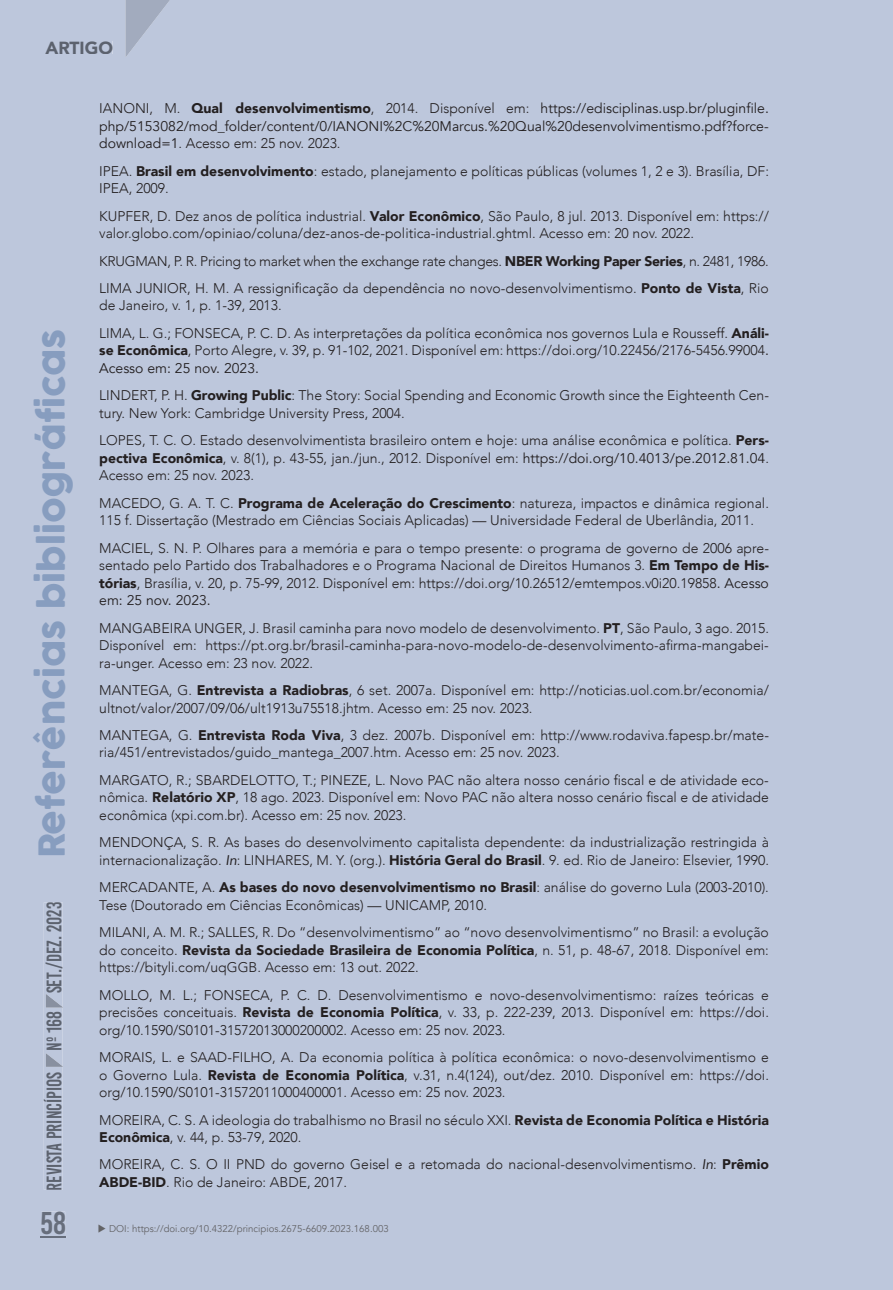
<style>
.page{position:relative;width:893px;height:1290px;background:#bdc7dc}
.page>*{position:absolute;margin:0;border:0;box-sizing:border-box;transform-origin:0 0}
.t1{font:35px "Cocogoose";color:#879dbf}
.t2{font:31.5px "Bebas Kai";color:#76787b}
.t3{font:21px "Bebas Kai";color:#636366;scale:.9 1}
.t4{font:900 17.5px "Avenir";color:#636366}
.t5{font:300 14px/17.5px "Avenir";color:#231f20}
.t6{font:14px/17.5px "Avenir";color:#231f20;text-align:justify}
.t7{font:9.8px "Avenir";color:#636366}
.s1{font-weight:300}
.s2{font-weight:900}
.s3{font-weight:400}
.s4{font-weight:400;font-style:italic}
</style>
<div class="page">
<hr style="left:41px;top:1236px;width:25px;height:2px;background:#676e7c">
<div style="left:42px;top:1212px;width:23px;height:22px;background:#bdc7dc"></div>
<svg style="left:44px;top:902px;width:19px;height:287px;background:#bbc5d9"></svg>
<svg style="left:126px;top:0;width:44px;height:57px;background:#afb9cd"></svg>
<div style="left:45px;top:41px;width:67px;height:13px;background:#bdc7dc"></div>
<p class="t4" style="left:45px;top:33px;width:69px">ARTIGO</p>
<h1 class="t1" style="left:28px;top:858px;width:531px;rotate:-90deg">Referências bibliográficas</h1>
<h3 class="t3" style="left:43px;top:1191px;width:323px;rotate:-90deg">Revista Princípios nº 168 SET./Dez. 2023</h3>
<h2 class="t2" style="left:41px;top:1206px;width:27px">58</h2>
<p class="t6" style="left:99px;top:100px;width:671px"><span class="s1">IANONI, M.</span> <span class="s2">Qual desenvolvimentismo</span><span class="s1">, 2014. Disponível em:</span> https://edisciplinas.usp.br/pluginfile. php/5153082/mod_folder/content/0/IANONI%2C%20Marcus.%20Qual%20desenvolvimentismo.pdf?force&shy;download=1<span class="s1">. Acesso em: 25 nov. 2023.</span></p>
<p class="t5" style="left:99px;top:162px;width:671px">IPEA. <span class="s2">Brasil em desenvolvimento</span>: estado, planejamento e políticas públicas (volumes 1, 2 e 3). Brasília, DF:<br>IPEA, 2009.</p>
<p class="t5" style="left:99px;top:207px;width:671px">KUPFER, D. Dez anos de política industrial. <span class="s2">Valor Econômico</span>, São Paulo, 8 jul. 2013. Disponível em: https:// valor.globo.com/opiniao/coluna/dez-anos-de-politica-industrial.ghtml. Acesso em: 20 nov. 2022.</p>
<p class="t5" style="left:99px;top:247px;width:671px;line-height:27.5px">KRUGMAN, P. R. Pricing to market when the exchange rate changes. <span class="s2">NBER Working Paper Series</span>, n. 2481, 1986.<br>LIMA JUNIOR, H. M. A ressignificação da dependência no novo-desenvolvimentismo. <span class="s2">Ponto de Vista</span>, Rio</p>
<p class="t5" style="left:99px;top:292px;width:671px;line-height:27.5px">de Janeiro, v. 1, p. 1-39, 2013.<br>LIMA, L. G.; FONSECA, P. C. D. As interpretações da política econômica nos governos Lula e Rousseff. <span class="s2">Análi-</span></p>
<p class="t5" style="left:99px;top:342px;width:671px"><span class="s2">se Econômica</span>, Porto Alegre, v. 39, p. 91-102, 2021. Disponível em: https://doi.org/10.22456/2176-5456.99004<span class="s3">.<br>Acesso em: 25 nov. 2023.</span></p>
<p class="t5" style="left:99px;top:387px;width:671px">LINDERT, P. H. <span class="s2">Growing Public</span>: The Story: Social Spending and Economic Growth since the Eighteenth Cen&shy;tury. New York: Cambridge University Press, 2004.</p>
<p class="t5" style="left:99px;top:432px;width:671px;text-align:justify">LOPES, T. C. O. Estado desenvolvimentista brasileiro ontem e hoje: uma análise econômica e política. <span class="s2">Pers&shy;pectiva Econômica</span>, v. 8(1), p. 43-55, jan./jun., 2012. Disponível em: <span class="s3">https://doi.org/10.4013/pe.2012.81.04</span>.<br>Acesso em: 25 nov. 2023.</p>
<p class="t5" style="left:99px;top:494px;width:671px">MACEDO, G. A. T. C. <span class="s2">Programa de Aceleração do Crescimento</span>: natureza, impactos e dinâmica regional.<br>115 f. Dissertação (Mestrado em Ciências Sociais Aplicadas) — Universidade Federal de Uberlândia, 2011.</p>
<p class="t5" style="left:99px;top:539px;width:671px;text-align:justify">MACIEL, S. N. P. Olhares para a memória e para o tempo presente: o programa de governo de 2006 apre&shy;sentado pelo Partido dos Trabalhadores e o Programa Nacional de Direitos Humanos 3. <span class="s2">Em Tempo de His&shy;tórias</span>, Brasília, v. 20, p. 75-99, 2012. Disponível em: https://doi.org/10.26512/emtempos.v0i20.19858<span class="s3">. Acesso em: 25 nov. 2023.</span></p>
<p class="t5" style="left:99px;top:619px;width:671px;text-align:justify">MANGABEIRA UNGER, J. Brasil caminha para novo modelo de desenvolvimento. <span class="s2">PT</span>, São Paulo, 3 ago. 2015.<br>Disponível em: https://pt.org.br/brasil-caminha-para-novo-modelo-de-desenvolvimento-afirma-mangabei&shy;ra-unger. Acesso em: 23 nov. 2022.</p>
<p class="t5" style="left:99px;top:681px;width:671px">MANTEGA, G. <span class="s2">Entrevista a Radiobras</span>, 6 set. 2007a. Disponível em: http://noticias.uol.com.br/economia/ ultnot/valor/2007/09/06/ult1913u75518.jhtm. Acesso em: 25 nov. 2023.</p>
<p class="t5" style="left:99px;top:726px;width:671px">MANTEGA, G. <span class="s2">Entrevista Roda Viva</span>, 3 dez. 2007b. Disponível em: http://www.rodaviva.fapesp.br/mate&shy;ria/451/entrevistados/guido_mantega_2007.htm. Acesso em: 25 nov. 2023.</p>
<p class="t5" style="left:99px;top:771px;width:671px;text-align:justify">MARGATO, R.; SBARDELOTTO, T.; PINEZE, L. Novo PAC não altera nosso cenário fiscal e de atividade eco&shy;nômica. <span class="s2">Relatório XP</span>, 18 ago. 2023. Disponível em: Novo PAC não altera nosso cenário fiscal e de atividade econômica (xpi.com.br). Acesso em: 25 nov. 2023.</p>
<p class="t5" style="left:99px;top:834px;width:671px">MENDONÇA, S. R. As bases do desenvolvimento capitalista dependente: da industrialização restringida à internacionalização. <span class="s4">In</span>: LINHARES, M. Y. (org.). <span class="s2">História Geral do Brasil</span>. 9. ed. Rio de Janeiro: Elsevier, 1990.</p>
<p class="t5" style="left:99px;top:879px;width:671px">MERCADANTE, A. <span class="s2">As bases do novo desenvolvimentismo no Brasil</span>: análise do governo Lula (2003-2010).<br>Tese (Doutorado em Ciências Econômicas) — UNICAMP, 2010.</p>
<p class="t5" style="left:99px;top:923px;width:671px;text-align:justify">MILANI, A. M. R.; SALLES, R. Do “desenvolvimentismo” ao “novo desenvolvimentismo” no Brasil: a evolução do conceito. <span class="s2">Revista da Sociedade Brasileira de Economia Política</span>, n. 51, p. 48-67, 2018. Disponível em: https://bityli.com/uqGGB. Acesso em: 13 out. 2022.</p>
<p class="t5" style="left:99px;top:986px;width:671px;text-align:justify">MOLLO, M. L.; FONSECA, P. C. D. Desenvolvimentismo e novo-desenvolvimentismo: raízes teóricas e precisões conceituais. <span class="s2">Revista de Economia Política</span>, v. 33, p. 222-239, 2013. Disponível em: https://doi. org/10.1590/S0101-31572013000200002. Acesso em: 25 nov. 2023.</p>
<p class="t5" style="left:99px;top:1048px;width:671px;text-align:justify">MORAIS, L. e SAAD-FILHO, A. Da economia política à política econômica: o novo-desenvolvimentismo e o Governo Lula. <span class="s2">Revista de Economia Política</span>, v.31, n.4(124), out/dez. 2010. Disponível em: https://doi. org/10.1590/S0101-31572011000400001. Acesso em: 25 nov. 2023.</p>
<p class="t5" style="left:99px;top:1111px;width:671px">MOREIRA, C. S. A ideologia do trabalhismo no Brasil no século XXI. <span class="s2">Revista de Economia Política e História<br>Econômica</span>, v. 44, p. 53-79, 2020.</p>
<p class="t5" style="left:99px;top:1156px;width:671px">MOREIRA, C. S. O II PND do governo Geisel e a retomada do nacional-desenvolvimentismo. <span class="s4">In</span>: <span class="s2">Prêmio<br>ABDE-BID</span>. Rio de Janeiro: ABDE, 2017.</p>
<p class="t7" style="left:98px;top:1223px;width:292px">◆ DOI: https://doi.org/10.4322/principios.2675-6609.2023.168.003</p>
</div>
